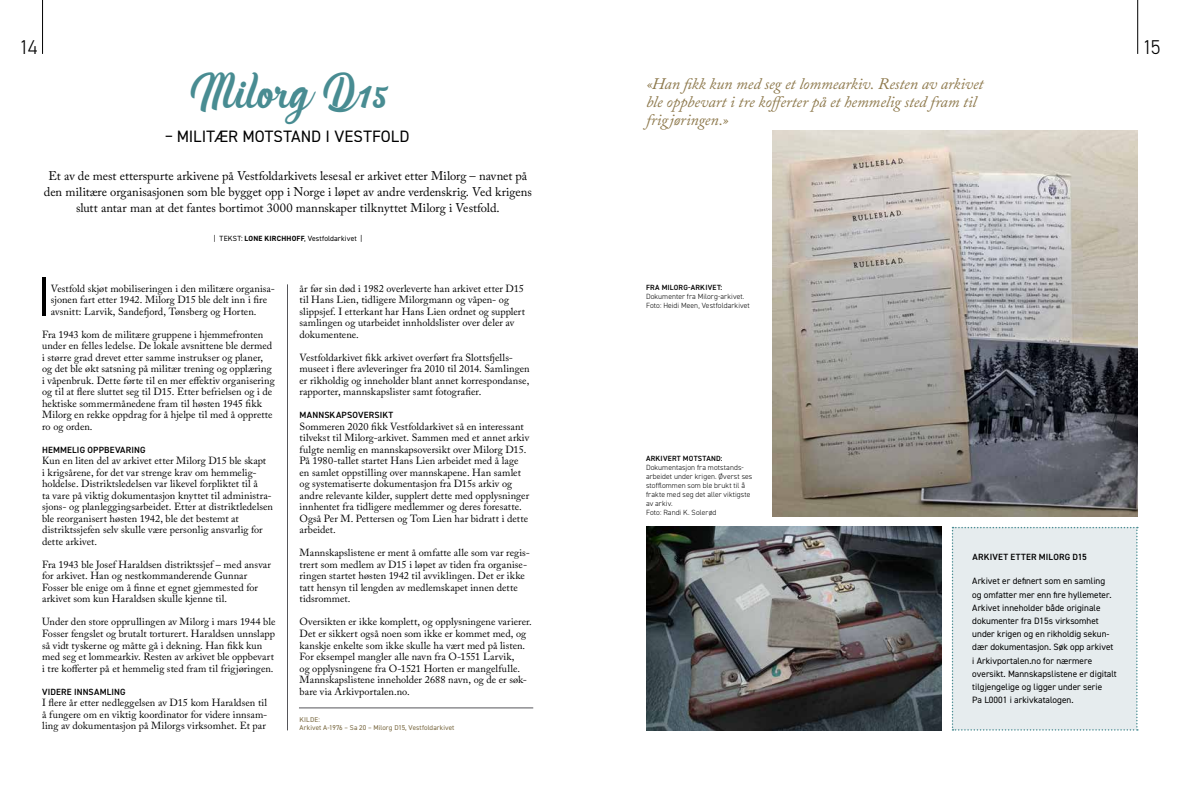
<style>
.page{position:relative;width:1180px;height:789px;background:#fff}
.page>*{position:absolute;margin:0;border:0;box-sizing:border-box;transform-origin:0 0}
.t1{font:300 55.6px "DIN2014";color:#000}
.t2{font:42px "Handycheera";letter-spacing:.015em;color:#488c92}
.t3{font:300 20px "DIN2014";color:#000}
.t4{font:16.5px "DIN2014";letter-spacing:.005em;color:#000}
.t5{font:italic 16px/18px "Adobe Caslon Pro";letter-spacing:-.005em;color:#8d784b}
.t6{font:12.5px/16px "Adobe Caslon Pro";letter-spacing:-.005em;color:#000;text-align:center}
.t7{font:10.3px/11.5px "Adobe Caslon Pro";letter-spacing:.005em;color:#000}
.t8{font:9.2px/13.2px "DIN2014";color:#000}
.t9{font:600 9px "DIN2014";letter-spacing:.02em;color:#000}
.t10{font:300 7.5px/9px "DIN2014";letter-spacing:.015em;color:#000}
.t11{font:7.5px "DIN2014";letter-spacing:.015em;color:#000}
.t12{font:600 7.5px "DIN2014";letter-spacing:.03em;color:#000}
.t13{font:7px/8px "DIN2014";letter-spacing:.015em;color:#78673f}
.s1{font-weight:700}
</style>
<div class="page">
<hr style="left:1137px;top:0;width:1px;height:54px;background:#000">
<hr style="left:42px;top:0;width:1px;height:54px;background:#000">
<img style="left:646px;top:526px;width:295px;height:203px">
<img style="left:772px;top:130px;width:365px;height:386px">
<hr style="left:287px;top:284px;width:1px;height:446px;background:#56565a">
<div style="left:951px;top:526px;width:186px;height:204px;background:#e6ecee"></div>
<hr style="left:299px;top:707px;width:234px;height:1px;background:#56565a">
<h3 class="t3" style="left:19px;top:35px;width:20px">14</h3>
<h3 class="t3" style="left:1142px;top:35px;width:20px">15</h3>
<h2 class="t2" style="left:187px;top:63px;width:203px">Milorg D15</h2>
<h3 class="t4" style="left:164px;top:125px;width:247px">– MILITÆR MOTSTAND I VESTFOLD</h3>
<p class="t6" style="left:44px;top:168px;width:489px">Et av de mest etterspurte arkivene på Vestfoldarkivets lesesal er arkivet etter Milorg – navnet på den militære organisasjonen som ble bygget opp i Norge i løpet av andre verdenskrig. Ved krigens slutt antar man at det fantes bortimot 3000 mannskaper tilknyttet Milorg i Vestfold.</p>
<p class="t11" style="left:214px;top:233px;width:150px">| TEKST: <span class="s1">LONE KIRCHHOFF</span>, Vestfoldarkivet |</p>
<h1 class="t1" style="left:37px;top:262px;width:16px">I</h1>
<p class="t7" style="left:51px;top:282px;width:225px">Vestfold skjøt mobiliseringen i den militære organisa&shy;sjonen fart etter 1942. Milorg D15 ble delt inn i fire avsnitt: Larvik, Sandefjord, Tønsberg og Horten.</p>
<p class="t7" style="left:42px;top:328px;width:234px">Fra 1943 kom de militære gruppene i hjemmefronten under en felles ledelse. De lokale avsnittene ble dermed i større grad drevet etter samme instrukser og planer, og det ble økt satsning på militær trening og opplæring i våpenbruk. Dette førte til en mer effektiv organisering og til at flere sluttet seg til D15. Etter befrielsen og i de hektiske sommermånedene fram til høsten 1945 fikk Milorg en rekke oppdrag for å hjelpe til med å opprette ro og orden.</p>
<p class="t9" style="left:42px;top:443px;width:105px">HEMMELIG OPPBEVARING</p>
<p class="t7" style="left:42px;top:454px;width:232px">Kun en liten del av arkivet etter Milorg D15 ble skapt<br>i krigsårene, for det var strenge krav om hemmelig&shy;holdelse. Distriktsledelsen var likevel forpliktet til å<br>ta vare på viktig dokumentasjon knyttet til administra&shy;sjons- og planleggingsarbeidet. Etter at distriktledelsen ble reorganisert høsten 1942, ble det bestemt at distriktssjefen selv skulle være personlig ansvarlig for dette arkivet.</p>
<p class="t7" style="left:42px;top:558px;width:230px">Fra 1943 ble Josef Haraldsen distriktssjef – med ansvar for arkivet. Han og nestkommanderende Gunnar Fosser ble enige om å finne et egnet gjemmested for arkivet som kun Haraldsen skulle kjenne til.</p>
<p class="t7" style="left:42px;top:615px;width:235px">Under den store opprullingen av Milorg i mars 1944 ble Fosser fengslet og brutalt torturert. Haraldsen unnslapp så vidt tyskerne og måtte gå i dekning. Han fikk kun med seg et lommearkiv. Resten av arkivet ble oppbevart i tre kofferter på et hemmelig sted fram til frigjøringen.</p>
<p class="t9" style="left:42px;top:685px;width:85px">VIDERE INNSAMLING</p>
<p class="t7" style="left:42px;top:696px;width:227px;text-align:justify">I flere år etter nedleggelsen av D15 kom Haraldsen til å fungere om en viktig koordinator for videre innsam&shy;ling av dokumentasjon på Milorgs virksomhet. Et par</p>
<p class="t7" style="left:299px;top:282px;width:227px">år før sin død i 1982 overleverte han arkivet etter D15 til Hans Lien, tidligere Milorgmann og våpen- og slippsjef. I etterkant har Hans Lien ordnet og supplert samlingen og utarbeidet innholdslister over deler av dokumentene.</p>
<p class="t7" style="left:299px;top:351px;width:231px">Vestfoldarkivet fikk arkivet overført fra Slottsfjells&shy;museet i flere avleveringer fra 2010 til 2014. Samlingen er rikholdig og inneholder blant annet korrespondanse, rapporter, mannskapslister samt fotografier.</p>
<p class="t9" style="left:299px;top:409px;width:95px">MANNSKAPSOVERSIKT</p>
<p class="t7" style="left:299px;top:420px;width:231px">Sommeren 2020 fikk Vestfoldarkivet så en interessant tilvekst til Milorg-arkivet. Sammen med et annet arkiv fulgte nemlig en mannskapsoversikt over Milorg D15.<br>På 1980-tallet startet Hans Lien arbeidet med å lage en samlet oppstilling over mannskapene. Han samlet og systematiserte dokumentasjon fra D15s arkiv og andre relevante kilder, supplert dette med opplysninger innhentet fra tidligere medlemmer og deres foresatte.<br>Også Per M. Pettersen og Tom Lien har bidratt i dette arbeidet.</p>
<p class="t7" style="left:299px;top:546px;width:232px">Mannskapslistene er ment å omfatte alle som var regis&shy;trert som medlem av D15 i løpet av tiden fra organise&shy;ringen startet høsten 1942 til avviklingen. Det er ikke tatt hensyn til lengden av medlemskapet innen dette tidsrommet.</p>
<p class="t7" style="left:299px;top:615px;width:234px">Oversikten er ikke komplett, og opplysningene varierer.<br>Det er sikkert også noen som ikke er kommet med, og kanskje enkelte som ikke skulle ha vært med på listen.<br>For eksempel mangler alle navn fra O-1551 Larvik,<br>og opplysningene fra O-1521 Horten er mangelfulle.<br>Mannskapslistene inneholder 2688 navn, og de er søk&shy;bare via Arkivportalen.no.</p>
<p class="t13" style="left:299px;top:714px;width:156px">KILDE:<br>Arkivet A-1976 – Sa 20 – Milorg D15, Vestfoldarkivet</p>
<h3 class="t5" style="left:646px;top:74px;width:339px">«Han fikk kun med seg et lommearkiv. Resten av arkivet ble oppbevart i tre kofferter på et hemmelig sted fram til frigjøringen.»</h3>
<p class="t12" style="left:646px;top:282px;width:78px">FRA MILORG-ARKIVET:</p>
<p class="t10" style="left:646px;top:291px;width:105px">Dokumenter fra Milorg-arkivet.<br>Foto: Heidi Meen, Vestfoldarkivet</p>
<p class="t12" style="left:646px;top:453px;width:78px">ARKIVERT MOTSTAND:</p>
<p class="t10" style="left:646px;top:463px;width:108px">Dokumentasjon fra motstands&shy;arbeidet under krigen. Øverst ses stofflommen som ble brukt til å frakte med seg det aller viktigste av arkiv.<br>Foto: Randi K. Solerød</p>
<p class="t9" style="left:972px;top:550px;width:116px">ARKIVET ETTER MILORG D15</p>
<p class="t8" style="left:972px;top:574px;width:146px">Arkivet er definert som en samling og omfatter mer enn fire hyllemeter.<br>Arkivet inneholder både originale dokumenter fra D15s virksomhet under krigen og en rikholdig sekun&shy;dær dokumentasjon. Søk opp arkivet i Arkivportalen.no for nærmere oversikt. Mannskapslistene er digitalt tilgjengelige og ligger under serie<br>Pa L0001 i arkivkatalogen.</p>
</div>
